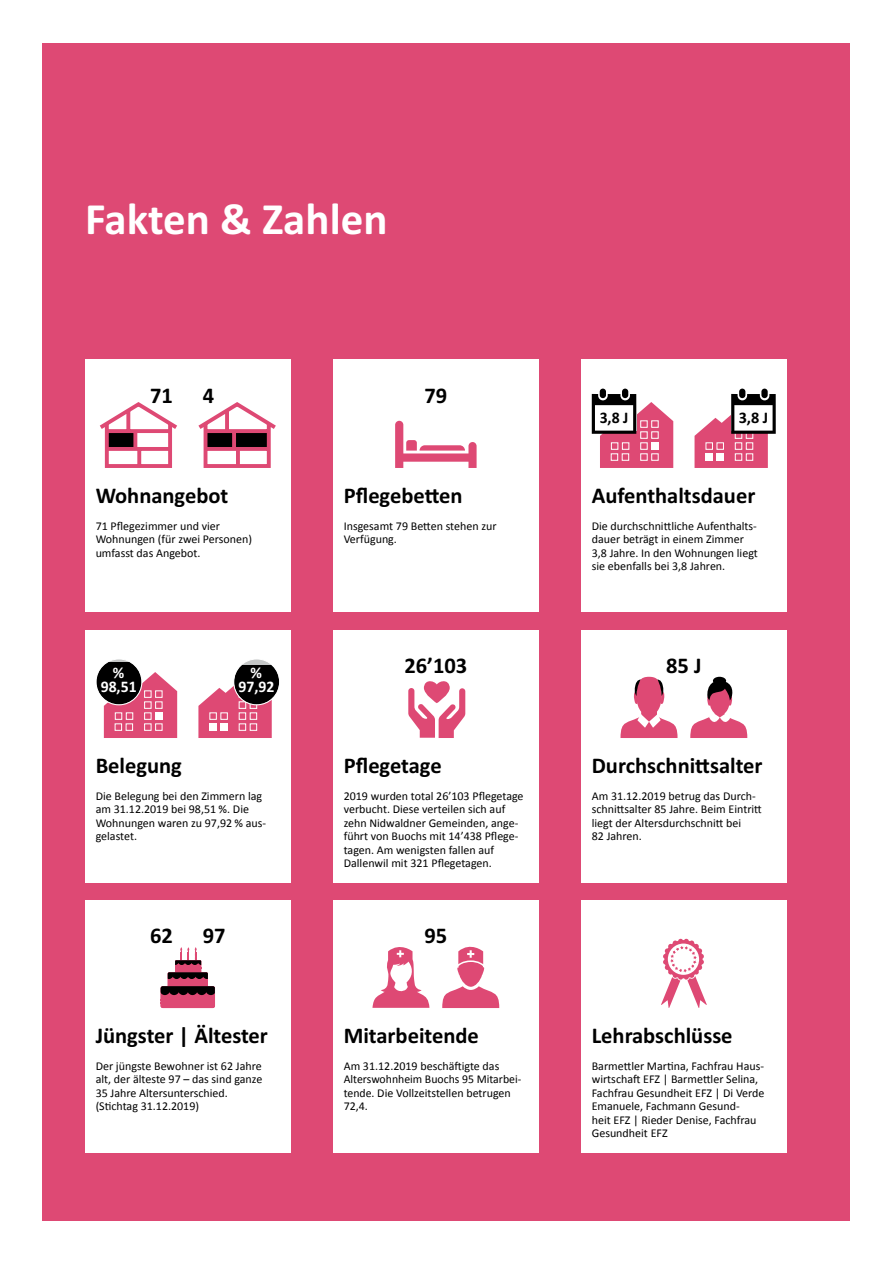
<style>
.page{position:relative;width:893px;height:1263px;background:#fff}
.page>*{position:absolute;margin:0;border:0;box-sizing:border-box;transform-origin:0 0}
.headline_inhaltsseit{font:700 45px "Calibri";color:#fff}
.infografik{font:700 22.5px "Calibri";color:#000}
.copy_bold{font:700 22.5px "Calibri";color:#000}
.copy_bold-2{font:700 16.2px "Calibri";color:#fff}
.copy_bold-3{font:700 16.2px "Calibri";color:#000}
.infografik_klein{font:12px/13.5px "Calibri";color:#000}
</style>
<div class="page">
<div style="left:43px;top:43px;width:807px;height:1177px;background:#de4974"></div>
<div style="left:85px;top:360px;width:206px;height:252px;background:#fff"></div>
<div style="left:85px;top:630px;width:206px;height:252px;background:#fff"></div>
<div style="left:333px;top:360px;width:206px;height:252px;background:#fff"></div>
<div style="left:581px;top:900px;width:206px;height:252px;background:#fff"></div>
<div style="left:581px;top:630px;width:206px;height:252px;background:#fff"></div>
<div style="left:333px;top:900px;width:206px;height:252px;background:#fff"></div>
<div style="left:85px;top:900px;width:206px;height:252px;background:#fff"></div>
<svg style="left:395px;top:421px;width:82px;height:47px"></svg>
<div style="left:168px;top:972px;width:40px;height:19px;background:#de4974"></div>
<svg style="left:168px;top:947px;width:40px;height:32px"></svg>
<div style="left:161px;top:986px;width:54px;height:22px;background:#de4974;border-radius:2px"></div>
<svg style="left:161px;top:986px;width:54px;height:9px"></svg>
<svg style="left:442px;top:946px;width:57px;height:62px"></svg>
<svg style="left:372px;top:947px;width:57px;height:61px"></svg>
<svg style="left:620px;top:677px;width:57px;height:61px"></svg>
<svg style="left:690px;top:677px;width:57px;height:61px"></svg>
<div style="left:234px;top:659px;width:46px;height:46px;background:#c5c7c7;border-radius:50%"></div>
<svg style="left:198px;top:665px;width:80px;height:73px"></svg>
<div style="left:233px;top:659px;width:47px;height:46px;border:1px solid #fff;border-radius:50%"></div>
<svg style="left:96px;top:659px;width:46px;height:46px"></svg>
<svg style="left:98px;top:663px;width:79px;height:75px"></svg>
<div style="left:96px;top:659px;width:46px;height:46px;border:1px solid #fff;border-radius:50%"></div>
<div style="left:333px;top:630px;width:206px;height:252px;background:#fff"></div>
<svg style="left:408px;top:681px;width:57px;height:57px"></svg>
<div style="left:581px;top:360px;width:206px;height:252px;background:#fff"></div>
<div style="left:622px;top:389px;width:6px;height:9px;background:#000;border-radius:3px"></div>
<svg style="left:592px;top:394px;width:81px;height:74px"></svg>
<div style="left:600px;top:389px;width:6px;height:9px;background:#000;border-radius:3px"></div>
<div style="left:761px;top:389px;width:7px;height:9px;background:#000;border-radius:3px"></div>
<svg style="left:694px;top:394px;width:82px;height:74px"></svg>
<div style="left:739px;top:389px;width:6px;height:9px;background:#000;border-radius:3px"></div>
<svg style="left:99px;top:402px;width:78px;height:66px"></svg>
<svg style="left:198px;top:402px;width:78px;height:66px"></svg>
<svg style="left:661px;top:939px;width:46px;height:69px"></svg>
<p class="headline_inhaltsseit" style="left:85px;top:187px;width:304px">Fakten &amp; Zahlen</p>
<p class="copy_bold" style="left:150px;top:379px;width:24px">71</p>
<p class="copy_bold" style="left:203px;top:379px;width:13px">4</p>
<p class="copy_bold" style="left:424px;top:379px;width:24px">79</p>
<p class="infografik" style="left:96px;top:479px;width:134px">Wohnangebot</p>
<p class="infografik_klein" style="left:96px;top:519px;width:158px">71 Pflegezimmer und vier<br>Wohnungen (für zwei Personen) umfasst das Angebot.</p>
<p class="copy_bold-2" style="left:113px;top:661px;width:13px">%</p>
<p class="copy_bold-2" style="left:101px;top:675px;width:37px">98,51</p>
<p class="copy_bold-2" style="left:251px;top:661px;width:13px">%</p>
<p class="copy_bold-2" style="left:238px;top:675px;width:37px">97,92</p>
<p class="infografik" style="left:96px;top:749px;width:88px">Belegung</p>
<p class="infografik_klein" style="left:96px;top:789px;width:172px">Die Belegung bei den Zimmern lag am 31.12.2019 bei 98,51 %. Die<br>Wohnungen waren zu 97,92 % aus&shy;gelastet.</p>
<p class="infografik" style="left:344px;top:479px;width:120px">Pflegebetten</p>
<p class="infografik_klein" style="left:344px;top:519px;width:154px">Insgesamt 79 Betten stehen zur<br>Verfügung.</p>
<p class="copy_bold" style="left:404px;top:649px;width:64px">26’103</p>
<p class="infografik" style="left:344px;top:749px;width:99px">Pflegetage</p>
<p class="infografik_klein" style="left:344px;top:789px;width:181px">2019 wurden total 26’103 Pflegetage verbucht. Diese verteilen sich auf zehn Nidwaldner Gemeinden, ange&shy;führt von Buochs mit 14’438 Pflege&shy;tagen. Am wenigsten fallen auf Dallenwil mit 321 Pflegetagen.</p>
<p class="copy_bold" style="left:150px;top:919px;width:24px">62</p>
<p class="copy_bold" style="left:203px;top:919px;width:24px">97</p>
<p class="copy_bold" style="left:424px;top:919px;width:24px">95</p>
<p class="infografik" style="left:96px;top:1019px;width:174px">Jüngster | Ältester</p>
<p class="infografik_klein" style="left:96px;top:1059px;width:168px">Der jüngste Bewohner ist 62 Jahre alt, der älteste 97 – das sind ganze<br>35 Jahre Altersunterschied. (Stichtag 31.12.2019)</p>
<p class="infografik" style="left:344px;top:1019px;width:137px">Mitarbeitende</p>
<p class="infografik_klein" style="left:344px;top:1059px;width:179px">Am 31.12.2019 beschäftigte das<br>Alterswohnheim Buochs 95 Mitarbei&shy;tende. Die Vollzeitstellen betrugen<br>72,4.</p>
<p class="copy_bold-3" style="left:600px;top:406px;width:30px">3,8 J</p>
<p class="copy_bold-3" style="left:739px;top:406px;width:31px">3,8 J</p>
<p class="infografik" style="left:592px;top:479px;width:165px">Aufenthaltsdauer</p>
<p class="infografik_klein" style="left:592px;top:519px;width:168px">Die durchschnittliche Aufenthalts&shy;dauer beträgt in einem Zimmer<br>3,8 Jahre. In den Wohnungen liegt sie ebenfalls bei 3,8 Jahren.</p>
<p class="copy_bold" style="left:666px;top:649px;width:37px">85 J</p>
<p class="infografik" style="left:592px;top:749px;width:172px">Durchschnittsalter</p>
<p class="infografik_klein" style="left:592px;top:789px;width:172px">Am 31.12.2019 betrug das Durch&shy;schnittsalter 85 Jahre. Beim Eintritt liegt der Altersdurchschnitt bei<br>82 Jahren.</p>
<p class="infografik" style="left:592px;top:1019px;width:142px">Lehrabschlüsse</p>
<p class="infografik_klein" style="left:592px;top:1059px;width:174px">Barmettler Martina, Fachfrau Haus&shy;wirtschaft EFZ | Barmettler Selina,<br>Fachfrau Gesundheit EFZ | Di Verde<br>Emanuele, Fachmann Gesund-<br>heit EFZ | Rieder Denise, Fachfrau<br>Gesundheit EFZ</p>
</div>
